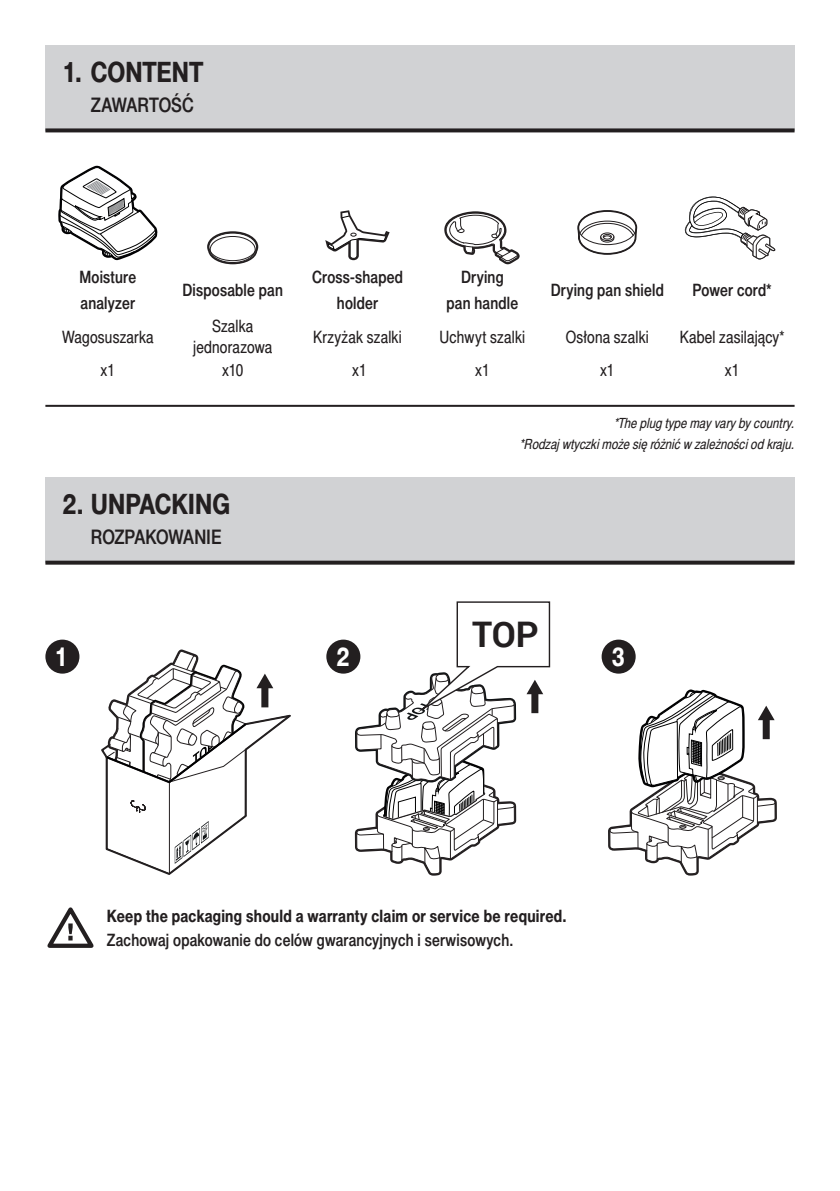
<style>
.page{position:relative;width:840px;height:1191px;background:#fff}
.page>*{position:absolute;margin:0;border:0;box-sizing:border-box;transform-origin:0 0}
.t1{font:700 35.2px "Roboto";color:#231f20}
.Nagłówek{font:700 28px "Switzer Cnd EFN";color:#231f20}
.t2{font:700 26px "Switzer Cnd EFN";color:#fff}
.Nagłówek-2{font:20px "Switzer Cnd EFN Medium";color:#231f20}
.Treść{font:17px/26px "Switzer Cnd EFN Medium";letter-spacing:.01em;color:#231f20;text-align:center}
.treść_2{font:17px/20.4px "Switzer Cnd EFN";letter-spacing:.01em;color:#231f20;text-align:center}
.Treść_Bold{font:700 17px "Switzer Cnd EFN";letter-spacing:.015em;color:#231f20}
.Treść_Bold-2{font:17px "Switzer Cnd EFN Medium";letter-spacing:.01em;color:#231f20}
.treść_mala{font:17px "Switzer Cnd EFN";letter-spacing:-.005em;color:#231f20}
.Przypisy{font:italic 14px "Switzer Cnd EFN";letter-spacing:.005em;color:#231f20}
</style>
<div class="page">
<svg style="left:58px;top:166px;width:99px;height:94px"></svg>
<svg style="left:47px;top:907px;width:47px;height:41px"></svg>
<svg style="left:207px;top:231px;width:51px;height:33px"></svg>
<svg style="left:325px;top:210px;width:64px;height:50px"></svg>
<svg style="left:444px;top:211px;width:75px;height:53px"></svg>
<svg style="left:577px;top:210px;width:60px;height:45px"></svg>
<svg style="left:684px;top:196px;width:91px;height:63px"></svg>
<div style="left:45px;top:639px;width:34px;height:34px;background:#231f20;border-radius:50%"></div>
<div style="left:326px;top:639px;width:34px;height:34px;background:#231f20;border-radius:50%"></div>
<div style="left:601px;top:639px;width:34px;height:34px;background:#231f20;border-radius:50%"></div>
<svg style="left:101px;top:649px;width:190px;height:226px"></svg>
<svg style="left:355px;top:601px;width:195px;height:274px"></svg>
<svg style="left:608px;top:689px;width:168px;height:186px"></svg>
<hr style="left:45px;top:405px;width:749px;height:2px;background:#231f20">
<div style="left:45px;top:45px;width:749px;height:85px;background:#d1d2d4"></div>
<svg style="left:45px;top:128px;width:749px;height:4px;fill:#231f20"></svg>
<div style="left:45px;top:477px;width:749px;height:85px;background:#d1d2d4"></div>
<svg style="left:45px;top:560px;width:749px;height:4px;fill:#231f20"></svg>
<p class="Nagłówek" style="left:62px;top:56px;width:142px">1. CONTENT</p>
<p class="Nagłówek-2" style="left:91px;top:93px;width:104px">ZAWARTOŚĆ</p>
<p class="Treść" style="left:79px;top:264px;width:58px;text-align:left">Moisture analyzer</p>
<p class="Treść" style="left:182px;top:277px;width:102px">Disposable pan</p>
<p class="Treść" style="left:312px;top:264px;width:92px">Cross-shaped holder</p>
<p class="Treść" style="left:446px;top:264px;width:73px">Drying<br>pan handle</p>
<p class="Treść" style="left:550px;top:277px;width:115px">Drying pan shield</p>
<p class="Treść" style="left:692px;top:277px;width:81px">Power cord*</p>
<p class="treść_2" style="left:62px;top:326px;width:93px">Wagosuszarka</p>
<p class="treść_2" style="left:193px;top:316px;width:80px">Szalka jednorazowa</p>
<p class="treść_2" style="left:313px;top:326px;width:90px">Krzyżak szalki</p>
<p class="treść_2" style="left:439px;top:326px;width:87px">Uchwyt szalki</p>
<p class="treść_2" style="left:565px;top:326px;width:85px">Osłona szalki</p>
<p class="treść_2" style="left:679px;top:326px;width:106px">Kabel zasilający*</p>
<p class="treść_mala" style="left:101px;top:360px;width:16px">x1</p>
<p class="treść_mala" style="left:222px;top:360px;width:23px">x10</p>
<p class="treść_mala" style="left:352px;top:360px;width:16px">x1</p>
<p class="treść_mala" style="left:475px;top:360px;width:16px">x1</p>
<p class="treść_mala" style="left:599px;top:360px;width:16px">x1</p>
<p class="treść_mala" style="left:724px;top:360px;width:16px">x1</p>
<p class="Przypisy" style="left:614px;top:415px;width:182px">*The plug type may vary by country.</p>
<p class="Nagłówek" style="left:62px;top:488px;width:169px">2. UNPACKING</p>
<p class="Nagłówek-2" style="left:91px;top:525px;width:132px">ROZPAKOWANIE</p>
<p class="Przypisy" style="left:519px;top:436px;width:276px">*Rodzaj wtyczki może się różnić w zależności od kraju.</p>
<p class="t1" style="left:472px;top:609px;width:68px">TOP</p>
<p class="t2" style="left:55px;top:641px;width:15px">1</p>
<p class="t2" style="left:336px;top:641px;width:15px">2</p>
<p class="t2" style="left:611px;top:641px;width:15px">3</p>
<p class="Treść_Bold" style="left:107px;top:906px;width:461px">Keep the packaging should a warranty claim or service be required.</p>
<p class="Treść_Bold-2" style="left:107px;top:929px;width:407px">Zachowaj opakowanie do celów gwarancyjnych i serwisowych.</p>
</div>
